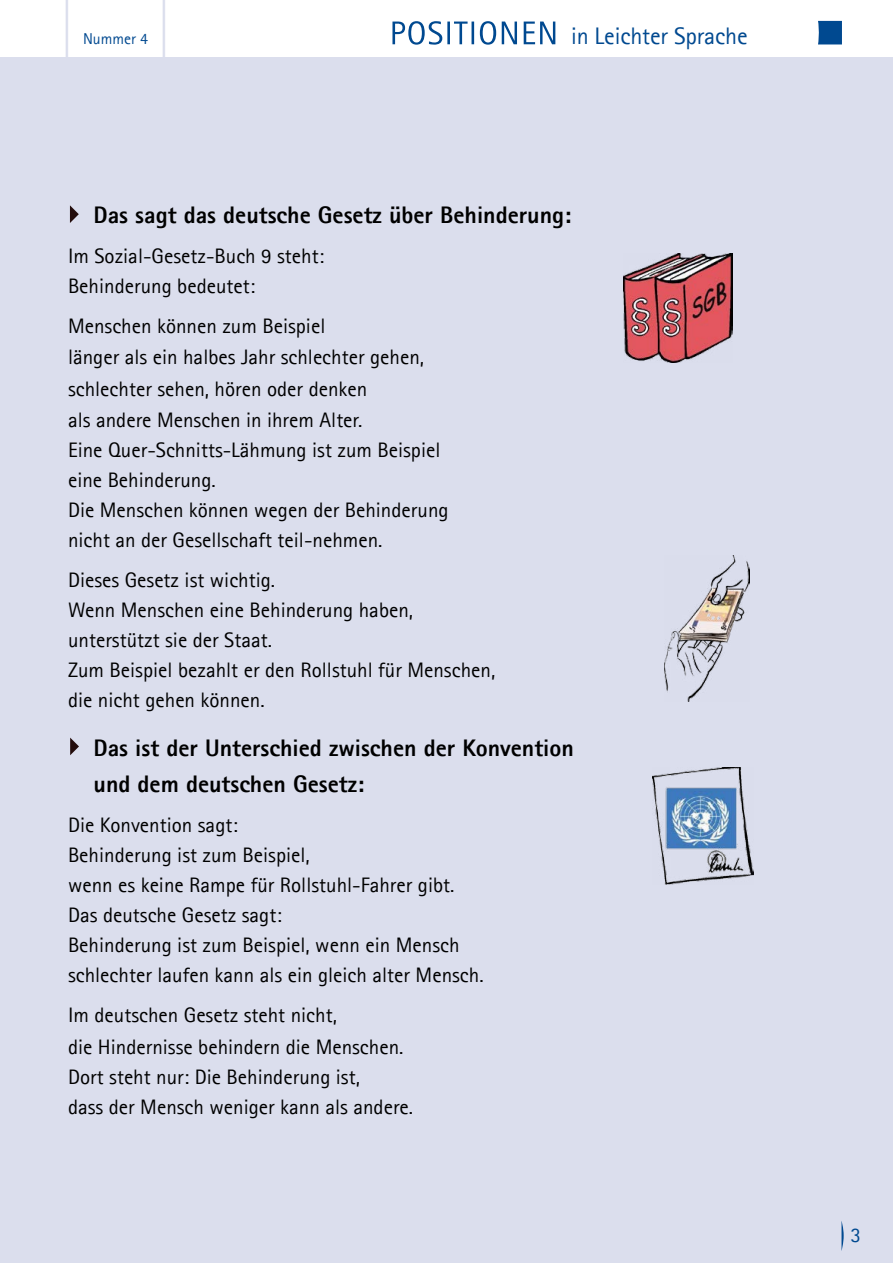
<style>
.page{position:relative;width:893px;height:1263px;background:#fff}
.page>*{position:absolute;margin:0;border:0;box-sizing:border-box;transform-origin:0 0}
.t1{font:86.7px "Agfa Rotis Sans Serif";color:#dbdeed;scale:.55 1}
.t2{font:800 24px/36px "Agfa Rotis Sans Serif";color:#000}
.t3{font:24px "Agfa Rotis Sans Serif";letter-spacing:-.005em;color:#004990}
.t4{font:21px/30px "Agfa Rotis Sans Serif";color:#000}
.t5{font:21px "Agfa Rotis Sans Serif";color:#004990}
.t6{font:15.75px "Agfa Rotis Sans Serif";color:#004990}
</style>
<div class="page">
<div style="left:0;top:58px;width:893px;height:1205px;background:#dbdeed"></div>
<svg style="left:818px;top:21px;width:24px;height:23px"></svg>
<svg style="left:841px;top:1221px;width:3px;height:30px"></svg>
<svg style="left:392px;top:21px;width:163px;height:24px"></svg>
<svg style="left:70px;top:205px;width:9px;height:18px"></svg>
<svg style="left:70px;top:738px;width:9px;height:17px"></svg>
<img style="left:624px;top:253px;width:108px;height:109px">
<img style="left:664px;top:556px;width:85px;height:146px">
<img style="left:653px;top:768px;width:101px;height:117px">
<h1 class="t1" style="left:59px;top:-32px;width:30px">|</h1>
<p class="t6" style="left:83px;top:29px;width:67px">Nummer 4</p>
<h1 class="t1" style="left:156px;top:-32px;width:30px">|</h1>
<p class="t3" style="left:571px;top:22px;width:178px">in Leichter Sprache</p>
<h3 class="t2" style="left:94px;top:196px;width:479px">Das sagt das deutsche Gesetz über Behinderung:</h3>
<p class="t4" style="left:68px;top:241px;width:258px">Im Sozial-Gesetz-Buch 9 steht:</p>
<p class="t4" style="left:68px;top:271px;width:189px">Behinderung bedeutet:</p>
<p class="t4" style="left:68px;top:310px;width:358px;line-height:31.5px">Menschen können zum Beispiel<br>länger als ein halbes Jahr schlechter gehen, schlechter sehen, hören oder denken<br>als andere Menschen in ihrem Alter.</p>
<p class="t4" style="left:68px;top:435px;width:374px">Eine Quer-Schnitts-Lähmung ist zum Beispiel eine Behinderung.</p>
<p class="t4" style="left:68px;top:495px;width:382px">Die Menschen können wegen der Behinderung nicht an der Gesellschaft teil-nehmen.</p>
<p class="t4" style="left:68px;top:565px;width:209px">Dieses Gesetz ist wichtig.</p>
<p class="t4" style="left:68px;top:595px;width:347px">Wenn Menschen eine Behinderung haben, unterstützt sie der Staat.</p>
<p class="t4" style="left:68px;top:655px;width:429px">Zum Beispiel bezahlt er den Rollstuhl für Menschen, die nicht gehen können.</p>
<h3 class="t2" style="left:94px;top:730px;width:482px">Das ist der Unterschied zwischen der Konvention und dem deutschen Gesetz:</h3>
<p class="t4" style="left:68px;top:810px;width:171px">Die Konvention sagt:</p>
<p class="t4" style="left:68px;top:840px;width:243px">Behinderung ist zum Beispiel,</p>
<p class="t4" style="left:68px;top:870px;width:388px">wenn es keine Rampe für Rollstuhl-Fahrer gibt.</p>
<p class="t4" style="left:68px;top:900px;width:215px">Das deutsche Gesetz sagt:</p>
<p class="t4" style="left:68px;top:930px;width:417px">Behinderung ist zum Beispiel, wenn ein Mensch schlechter laufen kann als ein gleich alter Mensch.</p>
<p class="t4" style="left:68px;top:999px;width:337px;line-height:31.5px">Im deutschen Gesetz steht nicht,<br>die Hindernisse behindern die Menschen.</p>
<p class="t4" style="left:68px;top:1061px;width:347px">Dort steht nur: Die Behinderung ist,<br>dass der Mensch weniger kann als andere.</p>
<p class="t5" style="left:850px;top:1222px;width:12px">3</p>
</div>
